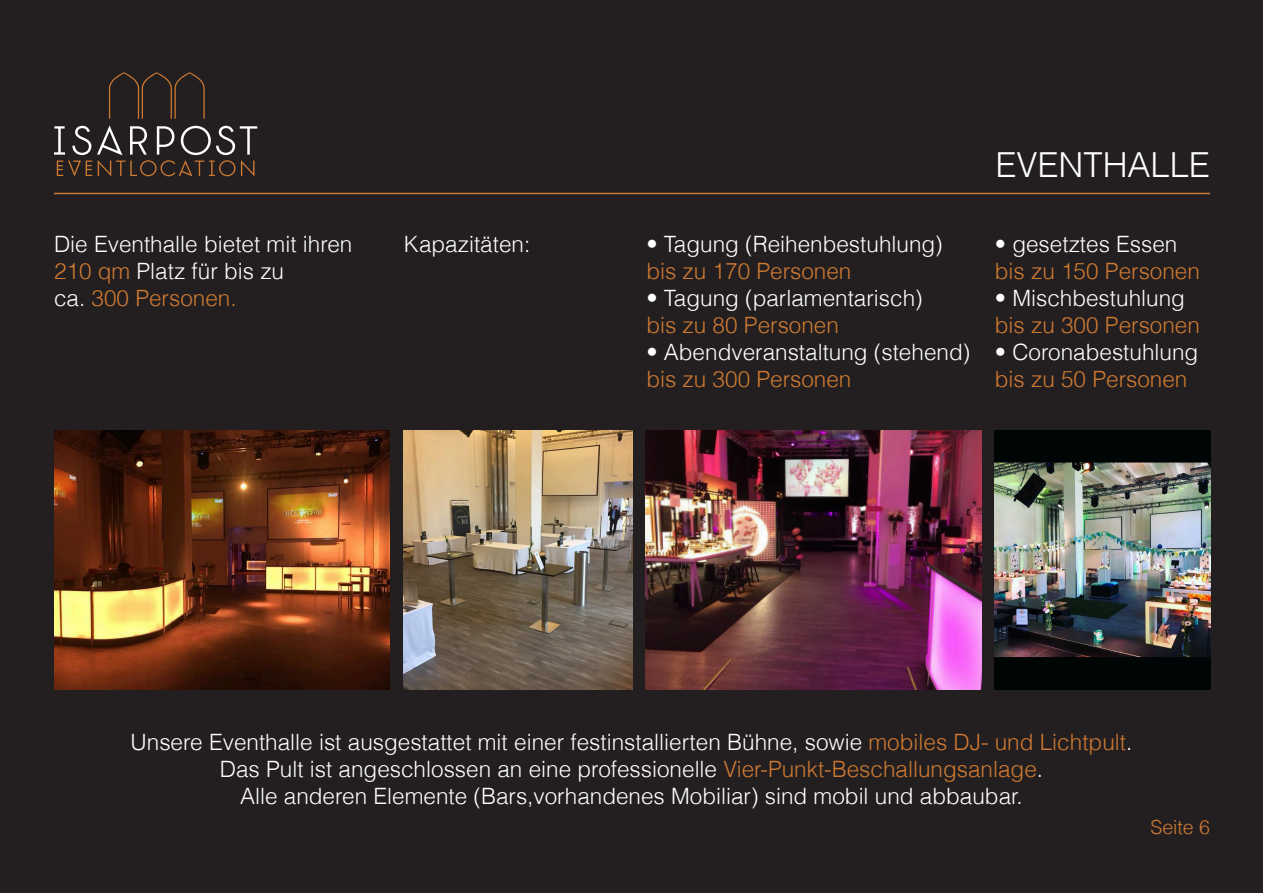
<style>
.page{position:relative;width:1263px;height:893px;background:#231f20}
.page>*{position:absolute;margin:0;border:0;box-sizing:border-box;transform-origin:0 0}
.t1{font:300 34.5px "Helvetica";color:#fff}
.t2{font:300 22.5px/27px "Helvetica";color:#fff;text-align:center}
.t3{font:300 22.5px/27px "Helvetica";color:#cf7a32}
.t4{font:300 19.5px "Helvetica";color:#cf7a32}
.s1{color:#fff}
.s2{color:#cf7a32}
</style>
<div class="page">
<svg style="left:109px;top:72px;width:96px;height:47px"></svg>
<svg style="left:54px;top:125px;width:203px;height:52px"></svg>
<hr style="left:54px;top:193px;width:1156px;height:1px;background:#cf7a32">
<img style="left:646px;top:430px;width:336px;height:260px">
<img style="left:54px;top:430px;width:336px;height:260px">
<img style="left:995px;top:430px;width:215px;height:260px">
<img style="left:404px;top:430px;width:228px;height:260px">
<p class="t2" style="left:54px;top:229px;width:300px">Die Eventhalle bietet mit ihren</p>
<p class="t2" style="left:404px;top:229px;width:128px">Kapazitäten:</p>
<p class="t3" style="left:54px;top:256px;width:232px">210 qm <span class="s1">Platz für bis zu ca.</span> 300 Personen.</p>
<p class="t2" style="left:646px;top:229px;width:298px">• Tagung (Reihenbestuhlung)</p>
<p class="t3" style="left:646px;top:256px;width:207px">bis zu 170 Personen</p>
<p class="t2" style="left:646px;top:283px;width:278px">• Tagung (parlamentarisch)</p>
<p class="t3" style="left:646px;top:310px;width:194px">bis zu 80 Personen</p>
<p class="t2" style="left:646px;top:337px;width:325px">• Abendveranstaltung (stehend)</p>
<p class="t3" style="left:646px;top:364px;width:207px">bis zu 300 Personen</p>
<h1 class="t1" style="left:995px;top:137px;width:216px">EVENTHALLE</h1>
<p class="t2" style="left:995px;top:229px;width:184px">• gesetztes Essen</p>
<p class="t3" style="left:995px;top:256px;width:207px">bis zu 150 Personen</p>
<p class="t2" style="left:995px;top:283px;width:192px">• Mischbestuhlung</p>
<p class="t3" style="left:995px;top:310px;width:207px">bis zu 300 Personen</p>
<p class="t2" style="left:995px;top:337px;width:205px">• Coronabestuhlung</p>
<p class="t3" style="left:995px;top:364px;width:194px">bis zu 50 Personen</p>
<p class="t2" style="left:131px;top:728px;width:1003px">Unsere Eventhalle ist ausgestattet mit einer festinstallierten Bühne, sowie <span class="s2">mobiles DJ- und Lichtpult</span>.<br>Das Pult ist angeschlossen an eine professionelle <span class="s2">Vier-Punkt-Beschallungsanlage</span>.<br>Alle anderen Elemente (Bars,vorhandenes Mobiliar) sind mobil und abbaubar.</p>
<p class="t4" style="left:1150px;top:811px;width:61px">Seite 6</p>
</div>
